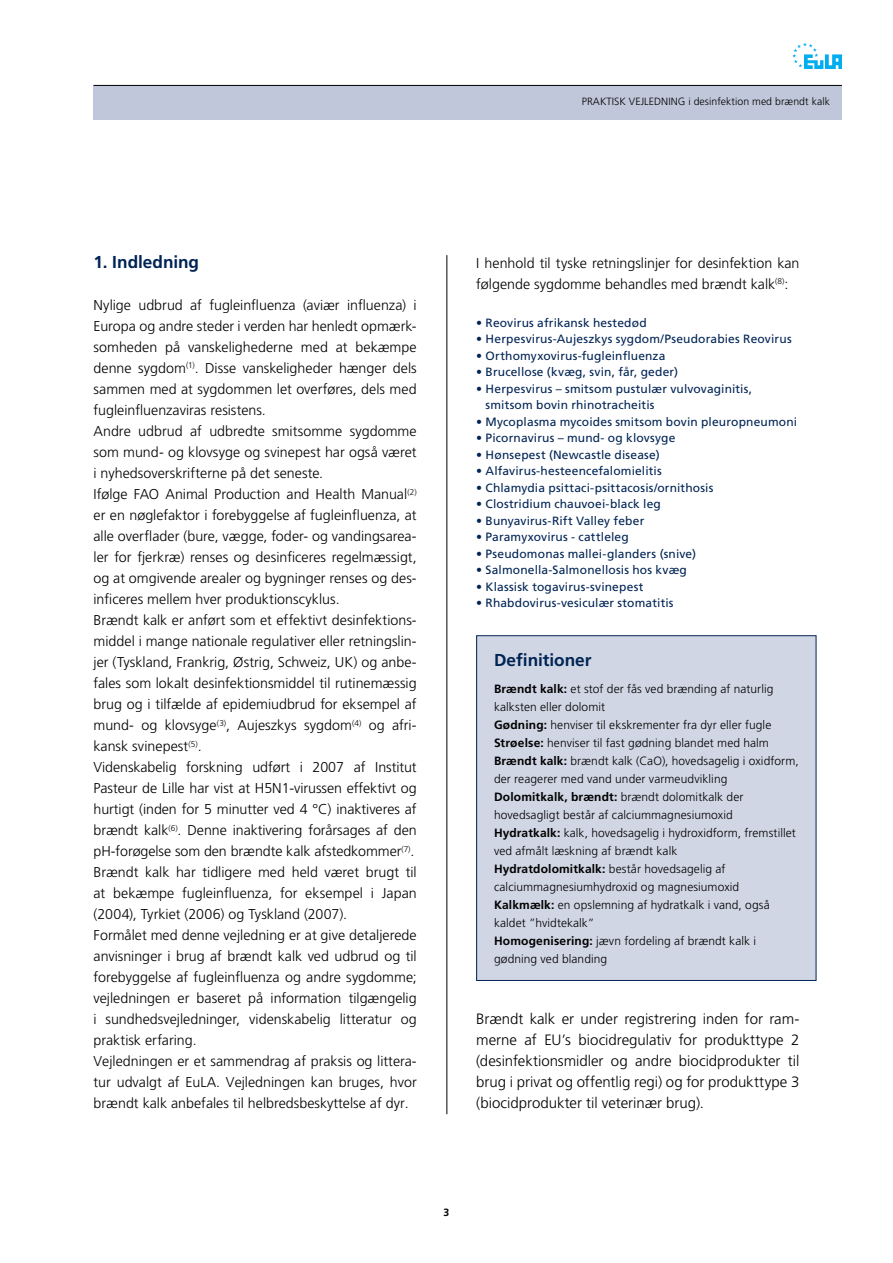
<style>
.page{position:relative;width:893px;height:1263px;background:#fff}
.page>*{position:absolute;margin:0;border:0;box-sizing:border-box;transform-origin:0 0}
.t1{font:700 17.25px "Frutiger CE";color:#002454}
.t2{font:300 15px/21px "Frutiger CE";color:#000;text-align:justify}
.t3{font:300 14.25px/21px "Frutiger CE";color:#000}
.t4{font:300 12px/18px "Frutiger CE";letter-spacing:.005em;color:#000}
.t5{font:12px/16.5px "Frutiger CE";letter-spacing:.015em;color:#002454}
.t6{font:300 10.5px "Frutiger CE";letter-spacing:.005em;color:#000}
.s1{font-weight:700}
</style>
<div class="page">
<div style="left:94px;top:85px;width:748px;height:34px;background:#c1c7da"></div>
<svg style="left:792px;top:43px;width:50px;height:26px"></svg>
<hr style="left:94px;top:85px;width:748px;height:1px;background:#000">
<div style="left:477px;top:636px;width:339px;height:344px;background:#d1d6e4"></div>
<div style="left:476px;top:635px;width:340px;height:346px;border:1px solid #002454"></div>
<hr style="left:446px;top:255px;width:1px;height:859px;background:#000">
<p class="t6" style="left:582px;top:95px;width:7px">praktiskvejlednin</p>
<p class="t6" style="left:678px;top:95px;width:154px">g i desinfektion med brændt kalk</p>
<p class="t1" style="left:94px;top:252px;width:107px">1. Indledning</p>
<p class="t3" style="left:93px;top:295px;width:325px">Nylige udbrud af fugleinfluenza (aviær influenza) i Europa og andre steder i verden har henledt opmærk&shy;somheden på vanskelighederne med at bekæmpe denne sygdom<sup>(1)</sup>. Disse vanskeligheder hænger dels sammen med at sygdommen let overføres, dels med fugleinfluenzaviras resistens.<br>Andre udbrud af udbredte smitsomme sygdomme som mund- og klovsyge og svinepest har også været i nyhedsoverskrifterne på det seneste.<br>Ifølge FAO Animal Production and Health Manual<sup>(2) </sup>er en nøglefaktor i forebyggelse af fugleinfluenza, at alle overflader (bure, vægge, foder- og vandingsarea&shy;ler for fjerkræ) renses og desinficeres regelmæssigt, og at omgivende arealer og bygninger renses og des&shy;inficeres mellem hver produktionscyklus.<br>Brændt kalk er anført som et effektivt desinfektions&shy;middel i mange nationale regulativer eller retningslin&shy;jer (Tyskland, Frankrig, Østrig, Schweiz, UK) og anbe&shy;fales som lokalt desinfektionsmiddel til rutinemæssig brug og i tilfælde af epidemiudbrud for eksempel af mund- og klovsyge<sup>(3)</sup>, Aujeszkys sygdom<sup>(4)</sup> og afri&shy;kansk svinepest<sup>(5)</sup>.<br>Videnskabelig forskning udført i 2007 af Institut Pasteur de Lille har vist at H5N1-virussen effektivt og hurtigt (inden for 5 minutter ved 4 °C) inaktiveres af brændt kalk<sup>(6)</sup>. Denne inaktivering forårsages af den pH-forøgelse som den brændte kalk afstedkommer<sup>(7)</sup>.<br>Brændt kalk har tidligere med held været brugt til at bekæmpe fugleinfluenza, for eksempel i Japan (2004), Tyrkiet (2006) og Tyskland (2007).<br>Formålet med denne vejledning er at give detaljerede anvisninger i brug af brændt kalk ved udbrud og til forebyggelse af fugleinfluenza og andre sygdomme; vejledningen er baseret på information tilgængelig i sundhedsvejledninger, videnskabelig litteratur og praktisk erfaring.<br>Vejledningen er et sammendrag af praksis og littera&shy;tur udvalgt af EuLA. Vejledningen kan bruges, hvor brændt kalk anbefales til helbredsbeskyttelse af dyr.</p>
<p class="t3" style="left:476px;top:253px;width:325px">I henhold til tyske retningslinjer for desinfektion kan følgende sygdomme behandles med brændt kalk<sup>(8)</sup>:</p>
<p class="t5" style="left:476px;top:314px;width:172px">• Reovirus afrikansk hestedød</p>
<p class="t5" style="left:476px;top:331px;width:317px">• H erpesvirus-Aujeszkys sygdom/Pseudorabies Reovirus</p>
<p class="t5" style="left:476px;top:347px;width:191px">• Orthomyxovirus-fugleinfluenza</p>
<p class="t5" style="left:476px;top:364px;width:203px">• Brucellose (kvæg, svin, får, geder)</p>
<p class="t5" style="left:486px;top:380px;width:268px;text-indent:-9px">• H erpesvirus – smitsom pustulær vulvovaginitis, smitsom bovin rhinotracheitis</p>
<p class="t5" style="left:476px;top:413px;width:322px">• Mycoplasma mycoides smitsom bovin pleuropneumoni</p>
<p class="t5" style="left:476px;top:430px;width:201px">• Picornavirus – mund- og klovsyge</p>
<p class="t5" style="left:476px;top:446px;width:185px">• H ønsepest (N ewcastle disease)</p>
<p class="t5" style="left:476px;top:463px;width:187px">• Alfavirus-hesteencefalomielitis</p>
<p class="t5" style="left:476px;top:479px;width:239px">• Chlamydia psittaci-psittacosis/ornithosis</p>
<p class="t5" style="left:476px;top:496px;width:186px">• Clostridium chauvoei-black leg</p>
<p class="t5" style="left:476px;top:512px;width:170px">• Bunyavirus-Rift Valley feber</p>
<p class="t5" style="left:476px;top:529px;width:154px">• Paramyxovirus - cattleleg</p>
<p class="t5" style="left:476px;top:545px;width:221px">• Pseudomonas mallei-glanders (snive)</p>
<p class="t5" style="left:476px;top:562px;width:212px">• Salmonella-Salmonellosis hos kvæg</p>
<p class="t5" style="left:476px;top:578px;width:169px">• Klassisk togavirus-svinepest</p>
<p class="t5" style="left:476px;top:595px;width:199px">• Rhabdovirus-vesiculær stomatitis</p>
<p class="t1" style="left:494px;top:650px;width:99px">Definitioner</p>
<p class="t4" style="left:494px;top:680px;width:306px"><span class="s1">Brændt kalk:</span> et stof der fås ved brænding af naturlig kalksten eller dolomit<br><span class="s1">Gødning:</span> henviser til ekskrementer fra dyr eller fugle <span class="s1">Strøelse:</span> henviser til fast gødning blandet med halm <span class="s1">Brændt kalk:</span> brændt kalk (CaO), hovedsagelig i oxidform, der reagerer med vand under varmeudvikling <span class="s1">Dolomitkalk, brændt:</span> brændt dolomitkalk der hovedsagligt består af calciummagnesiumoxid <span class="s1">Hydratkalk:</span> kalk, hovedsagelig i hydroxidform, fremstillet ved afmålt læskning af brændt kalk<br><span class="s1">Hydratdolomitkalk:</span> består hovedsagelig af calciummagnesiumhydroxid og magnesiumoxid <span class="s1">Kalkmælk:</span> en opslemning af hydratkalk i vand, også kaldet ”hvidtekalk”<br><span class="s1">Homogenisering:</span> jævn fordeling af brændt kalk i gødning ved blanding</p>
<p class="t2" style="left:476px;top:1008px;width:325px">Brændt kalk er under registrering inden for ram&shy;merne af EU’s biocidregulativ for produkttype 2 (desinfektionsmidler og andre biocidprodukter til brug i privat og offentlig regi) og for produkttype 3 (biocidprodukter til veterinær brug).</p>
</div>
